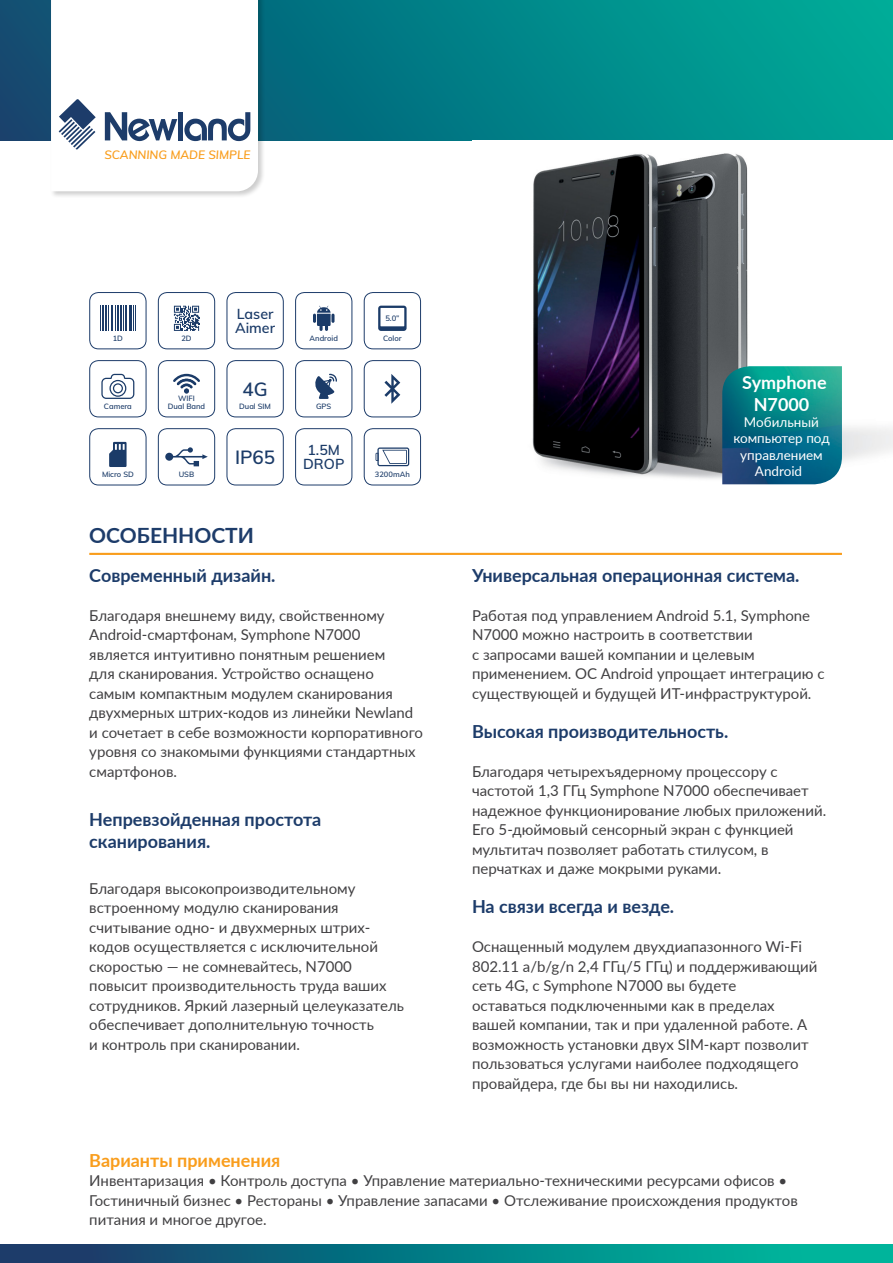
<style>
.page{position:relative;width:893px;height:1263px;background:#fff}
.page>*{position:absolute;margin:0;border:0;box-sizing:border-box;transform-origin:0 0}
.t1{font:700 21px "Lato";color:#1d3c6a}
.t2{font:600 18.9px "Muli";color:#1b3b68}
.Paragraph_title{font:700 18px/21.6px "Lato";color:#1d3c6a}
.Read_text{font:700 18px "Lato";color:#1d3c6a}
.t3{font:700 18px "Lato";color:#f99d1c}
.t4{font:700 18px/21.6px "Lato";color:#fff;text-align:center}
.Read_text-2{font:15px/19.5px "Lato";color:#414042}
.t5{font:600 14.25px/13.5px "Muli";color:#1b3b68}
.t6{font:13.5px/16.2px "Lato";color:#fff;text-align:center}
.t7{font:italic 600 11.85px "Muli";color:#f99d1c}
.t8{font:600 7.65px "Muli";color:#1b3b68}
.t9{font:600 7.5px "Muli";color:#1b3b68}
</style>
<div class="page">
<svg style="left:0;top:0;width:893px;height:140px;background:#018488"></svg>
<div style="left:49px;top:0;width:217px;height:199px;background:#000;opacity:.2"></div>
<svg style="left:51px;top:0;width:207px;height:191px"></svg>
<div style="left:0;top:1245px;width:893px;height:18px;background:linear-gradient(to right,#173568,#00c3a2)"></div>
<img style="left:532px;top:153px;width:361px;height:326px">
<img style="left:722px;top:366px;width:120px;height:118px">
<hr style="left:89px;top:553px;width:753px;height:2px;background:#f99d1c">
<svg style="left:100px;top:306px;width:36px;height:25px"></svg>
<div style="left:89px;top:292px;width:57px;height:57px;border:1px solid #1d3c6a;border-radius:9px"></div>
<svg style="left:109px;top:442px;width:18px;height:25px"></svg>
<div style="left:89px;top:428px;width:57px;height:57px;border:1px solid #1d3c6a;border-radius:9px"></div>
<svg style="left:101px;top:374px;width:33px;height:25px"></svg>
<div style="left:89px;top:360px;width:57px;height:57px;border:1px solid #1d3c6a;border-radius:9px"></div>
<div style="left:227px;top:292px;width:57px;height:57px;border:1px solid #1d3c6a;border-radius:9px"></div>
<div style="left:227px;top:428px;width:57px;height:57px;border:1px solid #1d3c6a;border-radius:9px"></div>
<div style="left:227px;top:360px;width:57px;height:57px;border:1px solid #1d3c6a;border-radius:9px"></div>
<svg style="left:174px;top:306px;width:25px;height:25px"></svg>
<div style="left:158px;top:292px;width:57px;height:57px;border:1px solid #1d3c6a;border-radius:9px"></div>
<svg style="left:165px;top:447px;width:43px;height:19px"></svg>
<div style="left:158px;top:428px;width:57px;height:57px;border:1px solid #1d3c6a;border-radius:9px"></div>
<svg style="left:173px;top:374px;width:27px;height:19px"></svg>
<div style="left:158px;top:360px;width:57px;height:57px;border:1px solid #1d3c6a;border-radius:9px"></div>
<svg style="left:313px;top:306px;width:22px;height:25px"></svg>
<div style="left:295px;top:292px;width:57px;height:57px;border:1px solid #1d3c6a;border-radius:9px"></div>
<svg style="left:378px;top:306px;width:29px;height:25px"></svg>
<div style="left:364px;top:292px;width:57px;height:57px;border:1px solid #1d3c6a;border-radius:9px"></div>
<div style="left:295px;top:428px;width:57px;height:57px;border:1px solid #1d3c6a;border-radius:9px"></div>
<svg style="left:375px;top:447px;width:34px;height:19px"></svg>
<div style="left:364px;top:428px;width:57px;height:57px;border:1px solid #1d3c6a;border-radius:9px"></div>
<svg style="left:315px;top:374px;width:22px;height:25px"></svg>
<div style="left:295px;top:360px;width:57px;height:57px;border:1px solid #1d3c6a;border-radius:9px"></div>
<svg style="left:384px;top:374px;width:16px;height:30px"></svg>
<div style="left:364px;top:360px;width:57px;height:57px;border:1px solid #1d3c6a;border-radius:9px"></div>
<p class="t7" style="left:104px;top:147px;width:148px">SCANNING MADE SIMPLE</p>
<p class="t5" style="left:235px;top:307px;width:41px">Laser<br>Aimer</p>
<p class="t9" style="left:113px;top:333px;width:12px">1D</p>
<p class="t9" style="left:181px;top:333px;width:12px">2D</p>
<p class="t9" style="left:104px;top:401px;width:29px">Camera</p>
<p class="t9" style="left:178px;top:393px;width:18px">WIFI</p>
<p class="t9" style="left:168px;top:401px;width:39px">Dual Band</p>
<p class="t2" style="left:243px;top:375px;width:27px">4G</p>
<p class="t9" style="left:239px;top:401px;width:33px">Dual SIM</p>
<p class="t2" style="left:235px;top:443px;width:42px">IP65</p>
<p class="t9" style="left:102px;top:469px;width:33px">Micro SD</p>
<p class="t9" style="left:179px;top:469px;width:17px">USB</p>
<h1 class="t1" style="left:89px;top:520px;width:166px">ОСОБЕННОСТИ</h1>
<p class="t9" style="left:310px;top:333px;width:30px">Android</p>
<p class="t9" style="left:316px;top:401px;width:17px">GPS</p>
<p class="t5" style="left:303px;top:443px;width:43px">1.5M<br>DROP</p>
<p class="t8" style="left:385px;top:312px;width:16px">5.0”</p>
<p class="t9" style="left:383px;top:333px;width:20px">Color</p>
<p class="t9" style="left:375px;top:469px;width:36px">3200mAh</p>
<p class="Paragraph_title" style="left:89px;top:564px;width:188px">Современный дизайн.</p>
<p class="Read_text-2" style="left:89px;top:605px;width:335px">Благодаря внешнему виду, свойственному Android-смартфонам, Symphone N7000 является интуитивно понятным решением<br>для сканирования. Устройство оснащено самым компактным модулем сканирования двухмерных штрих-кодов из линейки Newland и сочетает в себе возможности корпоративного уровня со знакомыми функциями стандартных смартфонов.</p>
<p class="Paragraph_title" style="left:89px;top:808px;width:234px">Непревзойденная простота сканирования.</p>
<p class="Read_text-2" style="left:89px;top:878px;width:316px">Благодаря высокопроизводительному встроенному модулю сканирования считывание одно- и двухмерных штрих&shy;кодов осуществляется с исключительной скоростью — не сомневайтесь, N7000 повысит производительность труда ваших сотрудников. Яркий лазерный целеуказатель обеспечивает дополнительную точность<br>и контроль при сканировании.</p>
<p class="t4" style="left:742px;top:371px;width:86px">Symphone<br>N7000</p>
<p class="t6" style="left:733px;top:413px;width:98px">Мобильный компьютер под управлением<br>Android</p>
<p class="Paragraph_title" style="left:472px;top:564px;width:329px">Универсальная операционная система.</p>
<p class="Read_text-2" style="left:472px;top:605px;width:354px">Работая под управлением Android 5.1, Symphone N7000 можно настроить в соответствии<br>с запросами вашей компании и целевым применением. ОС Android упрощает интеграцию с существующей и будущей ИТ-инфраструктурой.</p>
<p class="Paragraph_title" style="left:472px;top:720px;width:258px">Высокая производительность.</p>
<p class="Read_text-2" style="left:472px;top:761px;width:356px">Благодаря четырехъядерному процессору с частотой 1,3 ГГц Symphonе N7000 обеспечивает надежное функционирование любых приложений.<br>Его 5-дюймовый сенсорный экран с функцией мультитач позволяет работать стилусом, в перчатках и даже мокрыми руками.</p>
<p class="Read_text" style="left:472px;top:893px;width:204px">На связи всегда и везде.</p>
<p class="Read_text-2" style="left:472px;top:936px;width:347px">Оснащенный модулем двухдиапазонного Wi-Fi 802.11 a/b/g/n 2,4 ГГц/5 ГГц) и поддерживающий сеть 4G, с Symphone N7000 вы будете<br>оставаться подключенными как в пределах вашей компании, так и при удаленной работе. А возможность установки двух SIM-карт позволит пользоваться услугами наиболее подходящего провайдера, где бы вы ни находились.</p>
<p class="t3" style="left:89px;top:1147px;width:193px">Варианты применения</p>
<p class="Read_text-2" style="left:89px;top:1170px;width:710px">Инвентаризация • Контроль доступа • Управление материально-техническими ресурсами офисов •<br>Гостиничный бизнес • Рестораны • Управление запасами • Отслеживание происхождения продуктов питания и многое другое.</p>
</div>
